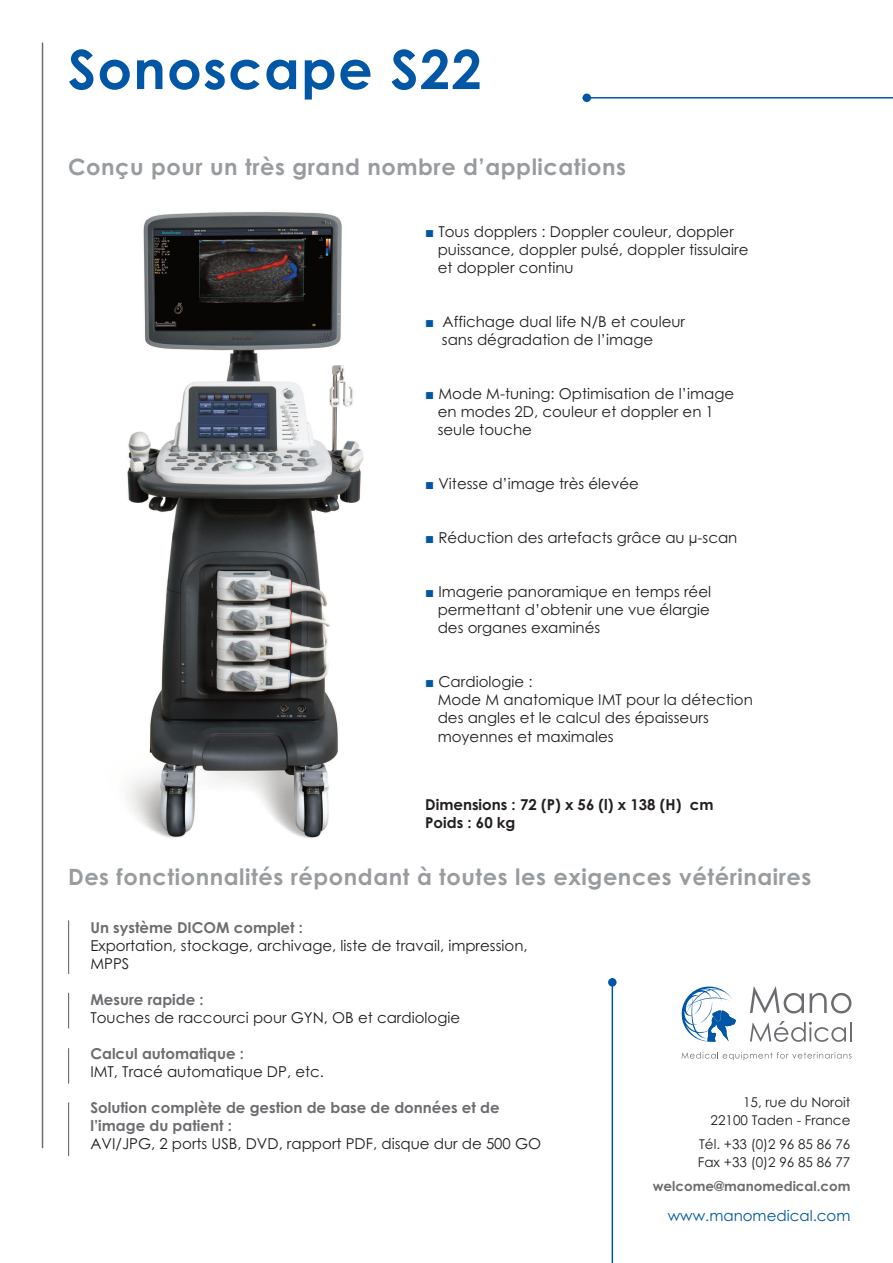
<style>
.page{position:relative;width:893px;height:1263px;background:#fff}
.page>*{position:absolute;margin:0;border:0;box-sizing:border-box;transform-origin:0 0}
.t1{font:700 54px "Century Gothic";letter-spacing:.025em;color:#0157a5}
.t2{font:700 22.5px "Century Gothic";letter-spacing:.025em;color:#999c9f}
.t3{font:15px/18px "Century Gothic";color:#231f20}
.t4{font:700 15px/18px "Century Gothic";color:#6c6d70}
.t5{font:700 15px/18px "Century Gothic";color:#231f20}
.t6{font:15px "Century Gothic";color:#0157a5}
.t7{font:13.5px/18px "Century Gothic";color:#231f20;text-align:right}
.t8{font:700 13.5px "Century Gothic";color:#6c6d70}
.s1{color:#0157a5}
</style>
<div class="page">
<img style="left:127px;top:211px;width:237px;height:628px">
<hr style="left:612px;top:978px;width:1px;height:285px;background:#0157a5">
<div style="left:608px;top:978px;width:9px;height:8px;background:#0157a5;border-radius:50%"></div>
<svg style="left:750px;top:1021px;width:101px;height:21px"></svg>
<svg style="left:682px;top:986px;width:54px;height:56px"></svg>
<svg style="left:750px;top:986px;width:54px;height:27px"></svg>
<svg style="left:810px;top:993px;width:41px;height:20px"></svg>
<svg style="left:682px;top:1052px;width:169px;height:8px"></svg>
<hr style="left:42px;top:43px;width:1px;height:1105px;background:#6c6d70">
<hr style="left:68px;top:1102px;width:1px;height:54px;background:#6c6d70">
<hr style="left:68px;top:993px;width:1px;height:35px;background:#6c6d70">
<hr style="left:68px;top:1048px;width:1px;height:36px;background:#6c6d70">
<hr style="left:68px;top:920px;width:1px;height:54px;background:#6c6d70">
<hr style="left:583px;top:97px;width:310px;height:2px;background:#0157a5">
<div style="left:583px;top:94px;width:8px;height:8px;background:#0157a5;border-radius:50%"></div>
<h1 class="t1" style="left:68px;top:39px;width:415px">Sonoscape S22</h1>
<h2 class="t2" style="left:68px;top:154px;width:560px">Conçu pour un très grand nombre d’applications</h2>
<p class="t3" style="left:438px;top:223px;width:312px;text-indent:-12px"><span class="s1">■</span> Tous dopplers : Doppler couleur, doppler puissance, doppler pulsé, doppler tissulaire et doppler continu</p>
<p class="t3" style="left:442px;top:313px;width:245px;text-indent:-17px"><span class="s1">■</span> Affichage dual life N/B et couleur sans dégradation de l’image</p>
<p class="t3" style="left:438px;top:385px;width:298px;text-indent:-12px"><span class="s1">■</span> Mode M-tuning: Optimisation de l’image en modes 2D, couleur et doppler en 1 seule touche</p>
<p class="t3" style="left:425px;top:475px;width:215px"><span class="s1">■</span> Vitesse d’image très élevée</p>
<p class="t3" style="left:425px;top:529px;width:314px"><span class="s1">■</span> Réduction des artefacts grâce au µ-scan</p>
<p class="t3" style="left:438px;top:583px;width:275px;text-align:justify;text-indent:-12px"><span class="s1">■</span> Imagerie panoramique en temps réel permettant d’obtenir une vue élargie des organes examinés</p>
<p class="t3" style="left:438px;top:673px;width:317px;text-indent:-12px"><span class="s1">■</span> Cardiologie :<br>Mode M anatomique IMT pour la détection des angles et le calcul des épaisseurs moyennes et maximales</p>
<p class="t5" style="left:425px;top:796px;width:290px">Dimensions : 72 (P) x 56 (l) x 138 (H) cm<br>Poids : 60 kg</p>
<h2 class="t2" style="left:68px;top:864px;width:745px">Des fonctionnalités répondant à toutes les exigences vétérinaires</h2>
<p class="t4" style="left:90px;top:919px;width:214px">Un système DICOM complet :</p>
<p class="t3" style="left:90px;top:937px;width:439px">Exportation, stockage, archivage, liste de travail, impression,<br>MPPS</p>
<p class="t4" style="left:90px;top:991px;width:115px">Mesure rapide :</p>
<p class="t3" style="left:90px;top:1009px;width:371px">Touches de raccourci pour GYN, OB et cardiologie</p>
<p class="t4" style="left:90px;top:1045px;width:155px">Calcul automatique :</p>
<p class="t3" style="left:90px;top:1063px;width:235px">IMT, Tracé automatique DP, etc.</p>
<p class="t4" style="left:90px;top:1099px;width:411px">Solution complète de gestion de base de données et de l’image du patient :</p>
<p class="t3" style="left:90px;top:1135px;width:452px">AVI/JPG, 2 ports USB, DVD, rapport PDF, disque dur de 500 GO</p>
<p class="t7" style="left:710px;top:1093px;width:141px">15, rue du Noroit<br>22100 Taden - France</p>
<p class="t7" style="left:698px;top:1135px;width:154px;text-align:left">Tél. +33 (0)2 96 85 86 76<br>Fax +33 (0)2 96 85 86 77</p>
<p class="t8" style="left:653px;top:1178px;width:199px">welcome@manomedical.com</p>
<p class="t6" style="left:668px;top:1207px;width:184px">www.manomedical.com</p>
</div>
